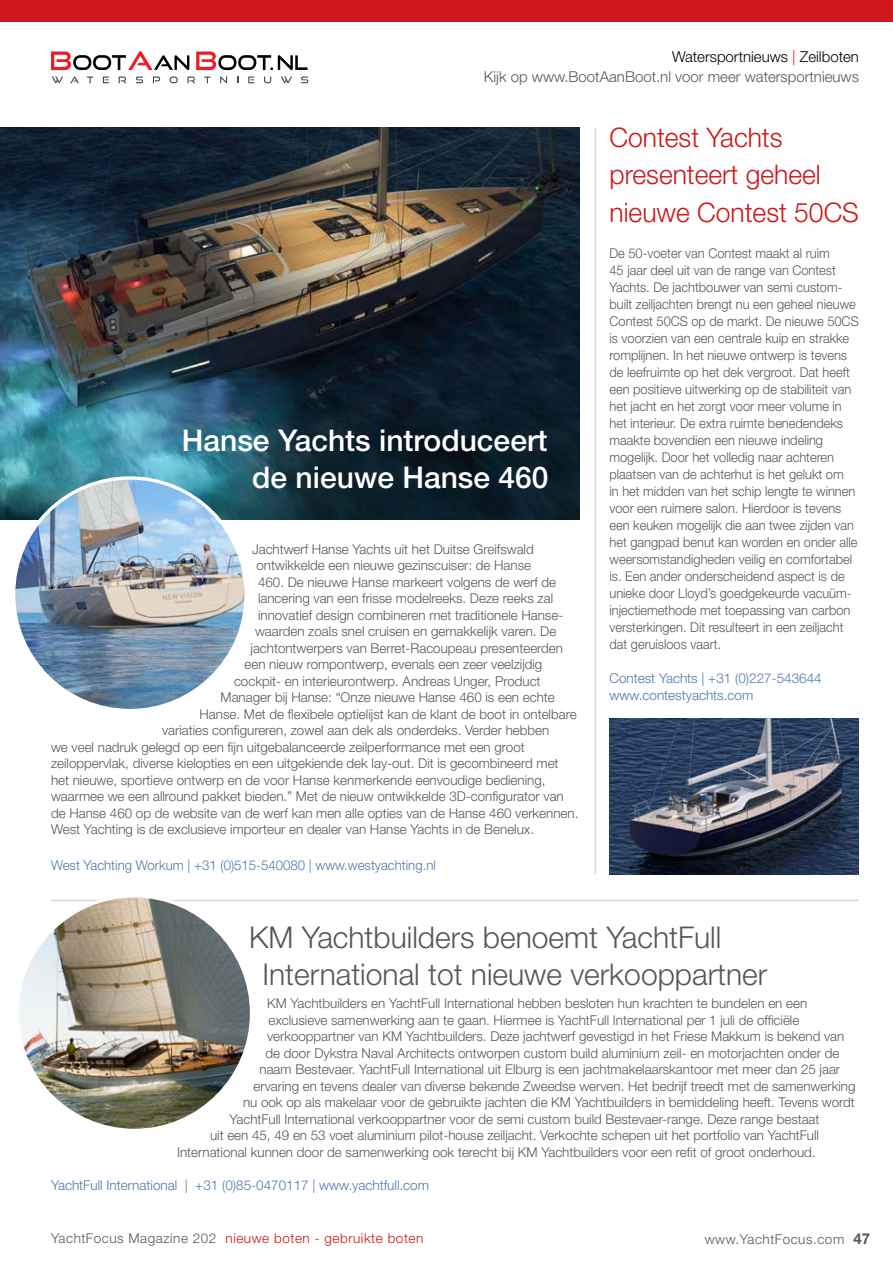
<style>
.page{position:relative;width:893px;height:1263px;background:#fff}
.page>*{position:absolute;margin:0;border:0;box-sizing:border-box;transform-origin:0 0}
.t1{font:300 30px/37.5px "Helvetica Neue LT Std";color:#575756}
.t2{font:500 30px/37.5px "Helvetica Neue LT Std";color:#fff;text-align:right}
.t3{font:300 27px/37.5px "Helvetica Neue LT Std";color:#cd1719}
.t4{font:300 15px/20px "Helvetica Neue LT Std";color:#575756;text-align:right}
.t5{font:300 13.5px "Helvetica Neue LT Std";color:#575756}
.t6{font:300 13.5px/17px "Helvetica Neue LT Std";color:#575756;scale:.95 1}
.t7{font:300 13.5px/17px "Helvetica Neue LT Std";color:#4d77ac}
.t8{font:300 13.5px "Helvetica Neue LT Std";letter-spacing:.04em;color:#cd1719}
.t9{font:300 13.5px "Helvetica Neue LT Std";letter-spacing:.04em;color:#575756}
.s1{color:#000}
.s2{color:#cd1719}
.s3{color:#575756}
.s4{font-weight:700;font-size:15px}
</style>
<div class="page">
<div style="left:0;top:0;width:893px;height:21px;background:#cd1719"></div>
<svg style="left:51px;top:51px;width:138px;height:19px"></svg>
<svg style="left:196px;top:51px;width:112px;height:19px"></svg>
<svg style="left:52px;top:77px;width:11px;height:6px"></svg>
<svg style="left:70px;top:76px;width:9px;height:7px"></svg>
<svg style="left:87px;top:77px;width:6px;height:6px"></svg>
<svg style="left:103px;top:77px;width:6px;height:6px"></svg>
<svg style="left:119px;top:77px;width:7px;height:6px"></svg>
<svg style="left:136px;top:77px;width:7px;height:6px"></svg>
<svg style="left:153px;top:77px;width:7px;height:6px"></svg>
<svg style="left:170px;top:77px;width:8px;height:6px"></svg>
<svg style="left:187px;top:77px;width:8px;height:6px"></svg>
<svg style="left:204px;top:77px;width:7px;height:6px"></svg>
<svg style="left:220px;top:76px;width:7px;height:7px"></svg>
<svg style="left:248px;top:77px;width:6px;height:6px"></svg>
<svg style="left:264px;top:77px;width:7px;height:6px"></svg>
<svg style="left:281px;top:77px;width:11px;height:6px"></svg>
<svg style="left:301px;top:77px;width:7px;height:6px"></svg>
<hr style="left:51px;top:900px;width:808px;height:1px;background:#dadada">
<hr style="left:595px;top:128px;width:1px;height:746px;background:#dadada">
<img style="left:609px;top:718px;width:250px;height:156px">
<img style="left:0;top:128px;width:580px;height:391px">
<img style="left:14px;top:478px;width:232px;height:233px;border-radius:116px">
<img style="left:17px;top:896px;width:235px;height:234px;border-radius:117px">
<p class="t4" style="left:484px;top:46px;width:377px"><span class="s1">Watersportnieuws</span> <span class="s2">|</span> <span class="s1">Zeilboten<br></span>Kijk op www.BootAanBoot.nl voor meer watersportnieuws</p>
<h1 class="t2" style="left:182px;top:421px;width:368px">Hanse Yachts introduceert de nieuwe Hanse 460</h1>
<p class="t5" style="left:252px;top:541px;width:283px">Jachtwerf Hanse Yachts uit het Duitse Greifswald</p>
<p class="t5" style="left:257px;top:557px;width:276px">ontwikkelde een nieuwe gezinscuiser: de Hanse</p>
<p class="t5" style="left:258px;top:574px;width:300px">460. De nieuwe Hanse markeert volgens de werf de</p>
<p class="t5" style="left:258px;top:590px;width:297px">lancering van een frisse modelreeks. Deze reeks zal</p>
<p class="t5" style="left:258px;top:607px;width:307px">innovatief design combineren met traditionele Hanse-</p>
<p class="t5" style="left:255px;top:623px;width:303px">waarden zoals snel cruisen en gemakkelijk varen. De</p>
<p class="t5" style="left:251px;top:640px;width:314px">jachtontwerpers van Berret-Racoupeau presenteerden</p>
<p class="t5" style="left:245px;top:656px;width:299px">een nieuw rompontwerp, evenals een zeer veelzijdig</p>
<p class="t5" style="left:234px;top:673px;width:308px">cockpit- en interieurontwerp. Andreas Unger, Product</p>
<p class="t5" style="left:221px;top:689px;width:336px">Manager bij Hanse: “Onze nieuwe Hanse 460 is een echte</p>
<p class="t5" style="left:200px;top:706px;width:379px">Hanse. Met de flexibele optielijst kan de klant de boot in ontelbare</p>
<p class="t5" style="left:162px;top:722px;width:389px">variaties configureren, zowel aan dek als onderdeks. Verder hebben</p>
<p class="t5" style="left:51px;top:739px;width:475px">we veel nadruk gelegd op een fijn uitgebalanceerde zeilperformance met een groot</p>
<p class="t5" style="left:51px;top:755px;width:509px">zeiloppervlak, diverse kielopties en een uitgekiende dek lay-out. Dit is gecombineerd met</p>
<p class="t5" style="left:51px;top:772px;width:496px">het nieuwe, sportieve ontwerp en de voor Hanse kenmerkende eenvoudige bediening,</p>
<p class="t5" style="left:51px;top:788px;width:514px">waarmee we een allround pakket bieden.” Met de nieuw ontwikkelde 3D-configurator van</p>
<p class="t5" style="left:51px;top:805px;width:529px">de Hanse 460 op de website van de werf kan men alle opties van de Hanse 460 verkennen.</p>
<p class="t5" style="left:51px;top:821px;width:484px">West Yachting is de exclusieve importeur en dealer van Hanse Yachts in de Benelux.</p>
<p class="t7" style="left:51px;top:857px;width:386px">West Yachting Workum | +31 (0)515-540080 | www.westyachting.nl</p>
<h2 class="t3" style="left:609px;top:118px;width:251px">Contest Yachts presenteert geheel nieuwe Contest 50CS</h2>
<p class="t6" style="left:609px;top:245px;width:264px">De 50-voeter van Contest maakt al ruim<br>45 jaar deel uit van de range van Contest Yachts. De jachtbouwer van semi custom&shy;built zeiljachten brengt nu een geheel nieuwe Contest 50CS op de markt. De nieuwe 50CS is voorzien van een centrale kuip en strakke romplijnen. In het nieuwe ontwerp is tevens de leefruimte op het dek vergroot. Dat heeft een positieve uitwerking op de stabiliteit van het jacht en het zorgt voor meer volume in het interieur. De extra ruimte benedendeks maakte bovendien een nieuwe indeling mogelijk. Door het volledig naar achteren plaatsen van de achterhut is het gelukt om<br>in het midden van het schip lengte te winnen voor een ruimere salon. Hierdoor is tevens een keuken mogelijk die aan twee zijden van het gangpad benut kan worden en onder alle weersomstandigheden veilig en comfortabel is. Een ander onderscheidend aspect is de unieke door Lloyd’s goedgekeurde vacuüm&shy;injectiemethode met toepassing van carbon versterkingen. Dit resulteert in een zeiljacht dat geruisloos vaart.</p>
<p class="t7" style="left:609px;top:670px;width:214px">Contest Yachts | +31 (0)227-543644 www.contestyachts.com</p>
<h1 class="t1" style="left:263px;top:918px;width:506px;text-indent:-14px">KM Yachtbuilders benoemt YachtFull<br>International tot nieuwe verkooppartner</h1>
<p class="t5" style="left:267px;top:995px;width:542px">KM Yachtbuilders en YachtFull International hebben besloten hun krachten te bundelen en een</p>
<p class="t5" style="left:269px;top:1012px;width:532px">exclusieve samenwerking aan te gaan. Hiermee is YachtFull International per 1 juli de officiële</p>
<p class="t5" style="left:267px;top:1028px;width:579px">verkooppartner van KM Yachtbuilders. Deze jachtwerf gevestigd in het Friese Makkum is bekend van</p>
<p class="t5" style="left:266px;top:1045px;width:575px">de door Dykstra Naval Architects ontworpen custom build aluminium zeil- en motorjachten onder de</p>
<p class="t5" style="left:260px;top:1061px;width:582px">naam Bestevaer. YachtFull International uit Elburg is een jachtmakelaarskantoor met meer dan 25 jaar</p>
<p class="t5" style="left:254px;top:1078px;width:603px">ervaring en tevens dealer van diverse bekende Zweedse werven. Het bedrijf treedt met de samenwerking</p>
<p class="t5" style="left:243px;top:1094px;width:613px">nu ook op als makelaar voor de gebruikte jachten die KM Yachtbuilders in bemiddeling heeft. Tevens wordt</p>
<p class="t5" style="left:230px;top:1111px;width:591px">YachtFull International verkooppartner voor de semi custom build Bestevaer-range. Deze range bestaat</p>
<p class="t5" style="left:210px;top:1127px;width:611px">uit een 45, 49 en 53 voet aluminium pilot-house zeiljacht. Verkochte schepen uit het portfolio van YachtFull</p>
<p class="t5" style="left:177px;top:1144px;width:640px">International kunnen door de samenwerking ook terecht bij KM Yachtbuilders voor een refit of groot onderhoud.</p>
<p class="t7" style="left:51px;top:1176px;width:379px">YachtFull International | +31 (0)85-0470117 | www.yachtfull.com</p>
<p class="t8" style="left:51px;top:1229px;width:374px"><span class="s3">YachtFocus Magazine 202</span> nieuwe boten - gebruikte boten</p>
<p class="t9" style="left:705px;top:1231px;width:167px">www.YachtFocus.com <span class="s4">47</span></p>
</div>
